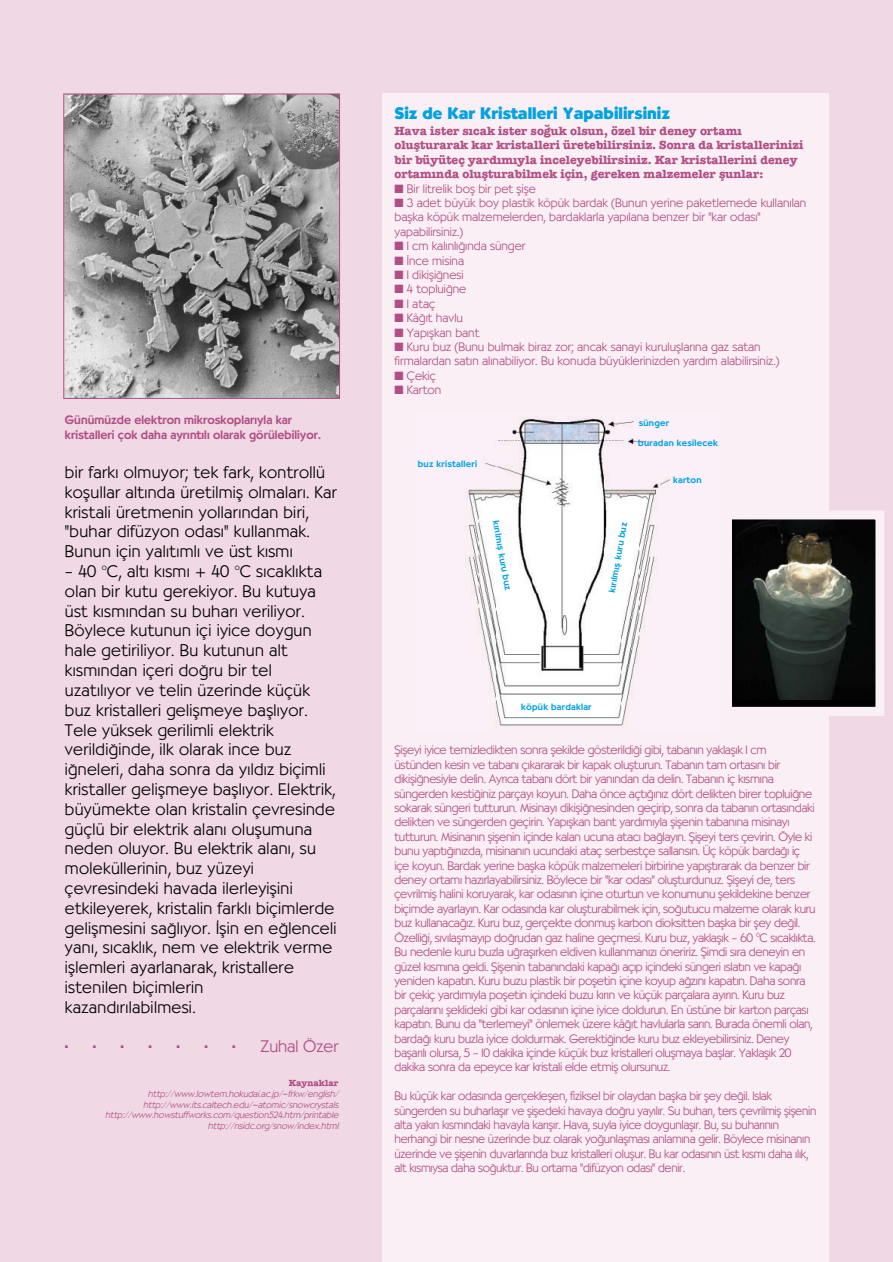
<style>
.page{position:relative;width:893px;height:1262px;background:#fff}
.page>*{position:absolute;margin:0;border:0;box-sizing:border-box;transform-origin:0 0}
.t1{font:300 16.5px/19.8px "Bernhard";letter-spacing:.02em;color:#000}
.t2{font:700 16.5px "Bernhard";color:#00a2e4}
.t3{font:300 16.5px "Bernhard";color:#b24e85}
.t4{font:300 12px/14.4px "Bernhard";letter-spacing:-.025em;color:#b24e85}
.t5{font:300 12px/14.4px "Bernhard";color:#b24e85}
.t6{font:700 12px/14.4px "American Type Writer";color:#b24e85}
.t7{font:500 12px/14.4px "Bernhard";color:#b24e85}
.t8{font:italic 300 9px/10.8px "Bernhard";color:#b24e85;text-align:right}
.t9{font:500 9px "Bernhard";letter-spacing:.025em;color:#00a2e4}
.t10{font:700 9px "American Type Writer";color:#b24e85}
.t11{font:3.75px "Zapf Dingbats";color:#b24e85}
.s1{font-family:"Avantgarde";font-weight:400}
</style>
<div class="page">
<div style="left:0;top:0;width:892px;height:1262px;background:#f0d8e5"></div>
<img style="left:65px;top:96px;width:273px;height:301px">
<div style="left:63px;top:94px;width:277px;height:305px;border:1px solid #b24e85"></div>
<div style="left:382px;top:94px;width:447px;height:1168px;background:#faeff4"></div>
<img style="left:465px;top:418px;width:206px;height:308px">
<div style="left:731px;top:519px;width:144px;height:188px;background:#000"></div>
<img style="left:735px;top:520px;width:122px;height:179px">
<div style="left:722px;top:510px;width:162px;height:206px;border:9px solid #faeff4"></div>
<p class="t7" style="left:65px;top:414px;width:257px">Günümüzde elektron mikroskoplar›yla kar kristalleri çok daha ayr›nt›l› olarak görülebiliyor.</p>
<h1 class="t1" style="left:65px;top:464px;width:273px">bir fark› olmuyor; tek fark, kontrollü koflullar alt›nda üretilmifl olmalar›. Kar kristali üretmenin yollar›ndan biri, "buhar difüzyon odas›" kullanmak.<br>Bunun için yal›t›ml› ve üst k›sm›</h1>
<p class="t1" style="left:65px;top:563px;width:273px">– 40 <sup>o</sup>C, alt› k›sm› + 40 <sup>o</sup>C s›cakl›kta olan bir kutu gerekiyor. Bu kutuya üst k›sm›ndan su buhar› veriliyor.<br>Böylece kutunun içi iyice doygun hale getiriliyor. Bu kutunun alt k›sm›ndan içeri do¤ru bir tel uzat›l›yor ve telin üzerinde küçük buz kristalleri geliflmeye bafll›yor.<br>Tele yüksek gerilimli elektrik verildi¤inde, ilk olarak ince buz i¤neleri, daha sonra da y›ld›z biçimli kristaller geliflmeye bafll›yor. Elektrik, büyümekte olan kristalin çevresinde güçlü bir elektrik alan› oluflumuna neden oluyor. Bu elektrik alan›, su moleküllerinin, buz yüzeyi çevresindeki havada ilerleyiflini etkileyerek, kristalin farkl› biçimlerde geliflmesini sa¤l›yor. ‹flin en e¤lenceli yan›, s›cakl›k, nem ve elektrik verme ifllemleri ayarlanarak, kristallere istenilen biçimlerin kazand›r›labilmesi.</p>
<p class="t11" style="left:65px;top:1044px;width:4px">■</p>
<p class="t11" style="left:93px;top:1044px;width:4px">■</p>
<p class="t11" style="left:121px;top:1044px;width:4px">■</p>
<p class="t11" style="left:149px;top:1044px;width:4px">■</p>
<p class="t11" style="left:177px;top:1044px;width:4px">■</p>
<p class="t11" style="left:205px;top:1044px;width:4px">■</p>
<p class="t11" style="left:233px;top:1044px;width:4px">■</p>
<h1 class="t3" style="left:260px;top:1040px;width:79px">Zuhal Özer</h1>
<p class="t10" style="left:289px;top:1079px;width:51px">Kaynaklar</p>
<p class="t8" style="left:105px;top:1089px;width:236px">http://www.lowtem.hokudai.ac.jp/<span class="s1">~</span>frkw/english/ http://www.its.caltech.edu/<span class="s1">~</span>atomic/snowcrystals http://www.howstuffworks.com/question524.htm/printable http://nsidc.org/snow/index.html</p>
<h1 class="t2" style="left:394px;top:107px;width:277px">Siz de Kar Kristalleri Yapabilirsiniz</h1>
<p class="t6" style="left:394px;top:125px;width:410px">Hava ister s›cak ister so¤uk olsun, özel bir deney ortam› oluflturarak kar kristalleri üretebilirsiniz. Sonra da kristallerinizi bir büyüteç yard›m›yla inceleyebilirsiniz. Kar kristallerini deney ortam›nda oluflturabilmek için, gereken malzemeler flunlar:</p>
<p class="t5" style="left:394px;top:182px;width:143px">■ Bir litrelik bofl bir pet flifle</p>
<p class="t5" style="left:394px;top:197px;width:413px">■ 3 adet büyük boy plastik köpük bardak (Bunun yerine paketlemede kullan›lan baflka köpük malzemelerden, bardaklarla yap›lana benzer bir "kar odas›" yapabilirsiniz.)</p>
<p class="t5" style="left:394px;top:240px;width:133px">■ 1 cm kal›nl›¤›nda sünger</p>
<p class="t5" style="left:394px;top:254px;width:71px">■ ‹nce misina</p>
<p class="t5" style="left:394px;top:269px;width:71px">■ 1 dikifli¤nesi</p>
<p class="t5" style="left:394px;top:283px;width:73px">■ 4 toplui¤ne</p>
<p class="t4" style="left:394px;top:298px;width:42px">■ 1 ataç</p>
<p class="t4" style="left:394px;top:312px;width:70px">■ Kâ¤›t havlu</p>
<p class="t5" style="left:394px;top:326px;width:86px">■ Yap›flkan bant</p>
<p class="t5" style="left:394px;top:341px;width:386px">■ Kuru buz (Bunu bulmak biraz zor; ancak sanayi kurulufllar›na gaz satan firmalardan sat›n al›nabiliyor. Bu konuda büyüklerinizden yard›m alabilirsiniz.)</p>
<p class="t4" style="left:394px;top:370px;width:43px">■ Çekiç</p>
<p class="t4" style="left:394px;top:384px;width:48px">■ Karton</p>
<p class="t9" style="left:638px;top:419px;width:32px">sünger</p>
<p class="t9" style="left:418px;top:461px;width:61px">buz kristalleri</p>
<p class="t9" style="left:638px;top:439px;width:81px">buradan kesilecek</p>
<p class="t9" style="left:673px;top:476px;width:30px">karton</p>
<p class="t9" style="left:499px;top:519px;width:73px;rotate:80deg">k›r›lm›fl kuru buz</p>
<p class="t9" style="left:608px;top:592px;width:73px;rotate:-80deg">k›r›lm›fl kuru buz</p>
<p class="t9" style="left:521px;top:703px;width:72px">köpük bardaklar</p>
<p class="t4" style="left:394px;top:744px;width:423px">fiifleyi iyice temizledikten sonra flekilde gösterildi¤i gibi, taban›n yaklafl›k 1 cm üstünden kesin ve taban› ç›kararak bir kapak oluflturun. Taban›n tam ortas›n› bir dikifli¤nesiyle delin. Ayr›ca taban› dört bir yan›ndan da delin. Taban›n iç k›sm›na süngerden kesti¤iniz parçay› koyun. Daha önce açt›¤›n›z dört delikten birer toplui¤ne sokarak süngeri tutturun. Misinay› dikifli¤nesinden geçirip, sonra da taban›n ortas›ndaki delikten ve süngerden geçirin. Yap›flkan bant yard›m›yla fliflenin taban›na misinay› tutturun. Misinan›n fliflenin içinde kalan ucuna atac› ba¤lay›n. fiifleyi ters çevirin. Öyle ki bunu yapt›¤›n›zda, misinan›n ucundaki ataç serbestçe sallans›n. Üç köpük barda¤› iç içe koyun. Bardak yerine baflka köpük malzemeleri birbirine yap›flt›rarak da benzer bir deney ortam› haz›rlayabilirsiniz. Böylece bir "kar odas›" oluflturdunuz. fiifleyi de, ters çevrilmifl halini koruyarak, kar odas›n›n içine oturtun ve konumunu flekildekine benzer biçimde ayarlay›n. Kar odas›nda kar oluflturabilmek için, so¤utucu malzeme olarak kuru buz kullanaca¤›z. Kuru buz, gerçekte donmufl karbon dioksitten baflka bir fley de¤il.<br>Özelli¤i, s›v›laflmay›p do¤rudan gaz haline geçmesi. Kuru buz, yaklafl›k – 60 <sup>0</sup>C s›cakl›kta.<br>Bu nedenle kuru buzla u¤rafl›rken eldiven kullanman›z› öneririz. fiimdi s›ra deneyin en güzel k›sm›na geldi. fiiflenin taban›ndaki kapa¤› aç›p içindeki süngeri ›slat›n ve kapa¤› yeniden kapat›n. Kuru buzu plastik bir pofletin içine koyup a¤z›n› kapat›n. Daha sonra bir çekiç yard›m›yla pofletin içindeki buzu k›r›n ve küçük parçalara ay›r›n. Kuru buz parçalar›n› fleklideki gibi kar odas›n›n içine iyice doldurun. En üstüne bir karton parças› kapat›n. Bunu da "terlemeyi" önlemek üzere kâ¤›t havlularla sar›n. Burada önemli olan, barda¤› kuru buzla iyice doldurmak. Gerekti¤inde kuru buz ekleyebilirsiniz. Deney baflar›l› olursa, 5 – 10 dakika içinde küçük buz kristalleri oluflmaya bafllar. Yaklafl›k 20 dakika sonra da epeyce kar kristali elde etmifl olursunuz.</p>
<p class="t4" style="left:394px;top:1090px;width:423px">Bu küçük kar odas›nda gerçekleflen, fiziksel bir olaydan baflka bir fley de¤il. Islak süngerden su buharlafl›r ve flifledeki havaya do¤ru yay›l›r. Su buhar›, ters çevrilmifl fliflenin alta yak›n k›sm›ndaki havayla kar›fl›r. Hava, suyla iyice doygunlafl›r. Bu, su buhar›n›n herhangi bir nesne üzerinde buz olarak yo¤unlaflmas› anlam›na gelir. Böylece misinan›n üzerinde ve fliflenin duvarlar›nda buz kristalleri oluflur. Bu kar odas›n›n üst k›sm› daha ›l›k, alt k›sm›ysa daha so¤uktur. Bu ortama "difüzyon odas›" denir.</p>
</div>
